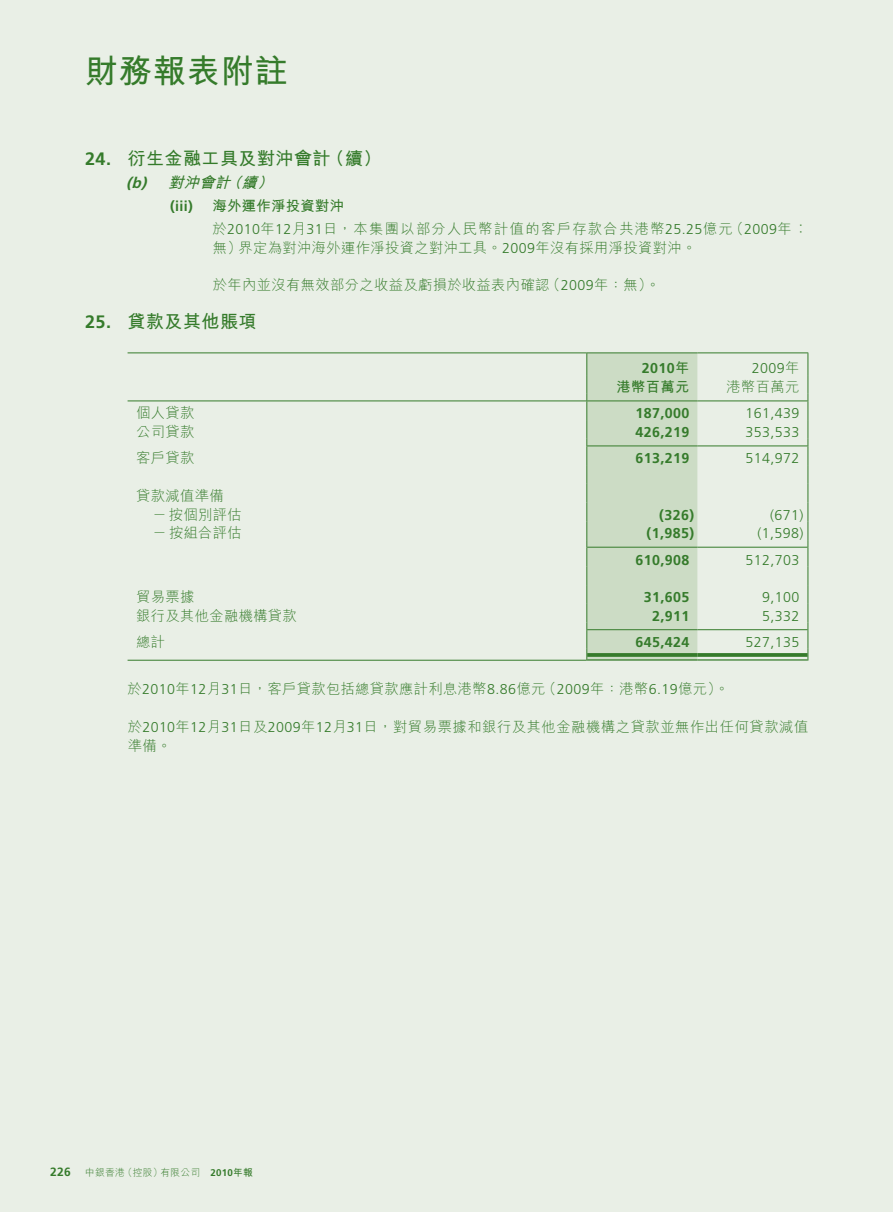
<style>
.page{position:relative;width:893px;height:1212px;background:#e9efe6}
.page>*{position:absolute;margin:0;border:0;box-sizing:border-box;transform-origin:0 0}
.t1{font:700 33px "M Hei HK";letter-spacing:.03em;color:#357b2b}
.t2{font:700 18px "M Hei HK";letter-spacing:.03em;color:#357b2b}
.t3{font:italic 700 15px "M Hei HK";color:#357b2b}
.t4{font:300 14.25px/18.8px "M Hei HK";letter-spacing:.03em;color:#357b2b}
.t5{font:700 14.25px "Frutiger LT Std";letter-spacing:.03em;color:#357b2b}
.t6{font:300 14.25px "Frutiger LT Std";letter-spacing:.03em;color:#357b2b}
.t7{font:300 14.25px/23px "M Hei HK";letter-spacing:.095em;color:#357b2b}
.t8{font:700 14.25px "M Hei HK";letter-spacing:.03em;color:#357b2b}
.t9{font:300 9.75px "M Hei HK";letter-spacing:.03em;color:#357b2b}
.s1{font-family:"Frutiger LT Std"}
.s2{font-weight:700}
.s3{font-family:"M Hei HK"}
.s4{font-family:"Frutiger LT Std";font-weight:700;font-size:12px}
.s5{font-family:"Frutiger LT Std";font-weight:700}
</style>
<div class="page">
<hr style="left:128px;top:352px;width:459px;height:1px;background:#357b2b">
<hr style="left:587px;top:352px;width:110px;height:1px;background:#357b2b">
<hr style="left:697px;top:352px;width:111px;height:1px;background:#357b2b">
<div style="left:586px;top:353px;width:111px;height:307px;background:#ccdcc5"></div>
<svg style="left:807px;top:353px;width:1px;height:307px"></svg>
<hr style="left:128px;top:400px;width:458px;height:1px;background:#357b2b">
<hr style="left:587px;top:400px;width:110px;height:1px;background:#357b2b">
<hr style="left:697px;top:400px;width:110px;height:1px;background:#357b2b">
<hr style="left:587px;top:445px;width:110px;height:1px;background:#357b2b">
<hr style="left:697px;top:445px;width:110px;height:1px;background:#357b2b">
<hr style="left:587px;top:547px;width:110px;height:1px;background:#357b2b">
<hr style="left:697px;top:547px;width:110px;height:1px;background:#357b2b">
<hr style="left:587px;top:629px;width:110px;height:1px;background:#357b2b">
<hr style="left:697px;top:629px;width:110px;height:1px;background:#357b2b">
<hr style="left:128px;top:660px;width:458px;height:1px;background:#357b2b">
<svg style="left:587px;top:653px;width:110px;height:4px"></svg>
<hr style="left:587px;top:659px;width:110px;height:1px;background:#357b2b">
<svg style="left:697px;top:653px;width:110px;height:4px"></svg>
<hr style="left:697px;top:659px;width:110px;height:1px;background:#357b2b">
<h1 class="t1" style="left:85px;top:47px;width:204px">財務報表附註</h1>
<p class="t2" style="left:85px;top:145px;width:298px"><span class="s1">24.</span> 衍生金融工具及對沖會計（續）</p>
<p class="t3" style="left:126px;top:171px;width:153px"><span class="s1">(b)</span> 對沖會計（續）</p>
<p class="t5" style="left:170px;top:198px;width:24px">(iii)</p>
<p class="t7" style="left:213px;top:194px;width:597px"><span class="s2">海外運作淨投資對沖<br></span>於<span class="s1">2010</span>年<span class="s1">12</span>月<span class="s1">31</span>日，本集團以部分人民幣計值的客戶存款合共港幣<span class="s1">25.25</span>億元（<span class="s1">2009</span>年︰</p>
<p class="t4" style="left:213px;top:238px;width:485px">無）界定為對沖海外運作淨投資之對沖工具。<span class="s1">2009</span>年沒有採用淨投資對沖。</p>
<p class="t4" style="left:213px;top:275px;width:449px">於年內並沒有無效部分之收益及虧損於收益表內確認（<span class="s1">2009</span>年：無）。</p>
<p class="t2" style="left:85px;top:308px;width:173px"><span class="s1">25.</span> 貸款及其他賬項</p>
<p class="t5" style="left:642px;top:360px;width:49px">2010<span class="s3">年</span></p>
<p class="t6" style="left:752px;top:360px;width:49px">2009<span class="s3">年</span></p>
<p class="t8" style="left:616px;top:376px;width:74px">港幣百萬元</p>
<p class="t4" style="left:727px;top:377px;width:74px">港幣百萬元</p>
<p class="t4" style="left:136px;top:403px;width:60px">個人貸款</p>
<p class="t5" style="left:635px;top:405px;width:55px">187,000</p>
<p class="t6" style="left:746px;top:405px;width:55px">161,439</p>
<p class="t4" style="left:136px;top:422px;width:60px">公司貸款</p>
<p class="t5" style="left:635px;top:424px;width:55px">426,219</p>
<p class="t6" style="left:746px;top:424px;width:55px">353,533</p>
<p class="t4" style="left:136px;top:448px;width:60px">客戶貸款</p>
<p class="t5" style="left:635px;top:450px;width:55px">613,219</p>
<p class="t6" style="left:746px;top:450px;width:55px">514,972</p>
<p class="t4" style="left:153px;top:486px;width:91px;text-indent:-16px">貸款減值準備<br>－按個別評估</p>
<p class="t5" style="left:659px;top:506px;width:36px">(326)</p>
<p class="t6" style="left:770px;top:506px;width:35px">(671)</p>
<p class="t4" style="left:153px;top:523px;width:91px">－按組合評估</p>
<p class="t5" style="left:647px;top:525px;width:49px">(1,985)</p>
<p class="t6" style="left:758px;top:525px;width:47px">(1,598)</p>
<p class="t5" style="left:635px;top:551px;width:55px">610,908</p>
<p class="t6" style="left:746px;top:551px;width:55px">512,703</p>
<p class="t4" style="left:136px;top:587px;width:60px">貿易票據</p>
<p class="t5" style="left:644px;top:589px;width:47px">31,605</p>
<p class="t6" style="left:762px;top:589px;width:39px">9,100</p>
<p class="t4" style="left:136px;top:606px;width:162px">銀行及其他金融機構貸款</p>
<p class="t5" style="left:652px;top:607px;width:39px">2,911</p>
<p class="t6" style="left:762px;top:608px;width:39px">5,332</p>
<p class="t4" style="left:136px;top:632px;width:30px">總計</p>
<p class="t5" style="left:635px;top:634px;width:55px">645,424</p>
<p class="t6" style="left:746px;top:634px;width:55px">527,135</p>
<p class="t4" style="left:128px;top:679px;width:603px">於<span class="s1">2010</span>年<span class="s1">12</span>月<span class="s1">31</span>日，客戶貸款包括總貸款應計利息港幣<span class="s1">8.86</span>億元（<span class="s1">2009</span>年：港幣<span class="s1">6.19</span>億元）。</p>
<p class="t4" style="left:128px;top:717px;width:682px">於<span class="s1">2010</span>年<span class="s1">12</span>月<span class="s1">31</span>日及<span class="s1">2009</span>年<span class="s1">12</span>月<span class="s1">31</span>日，對貿易票據和銀行及其他金融機構之貸款並無作出任何貸款減值準備。</p>
<p class="t9" style="left:50px;top:1166px;width:204px"><span class="s4">226</span> 中銀香港（控股）有限公司 <span class="s5">2010</span><span class="s2">年報</span></p>
</div>
